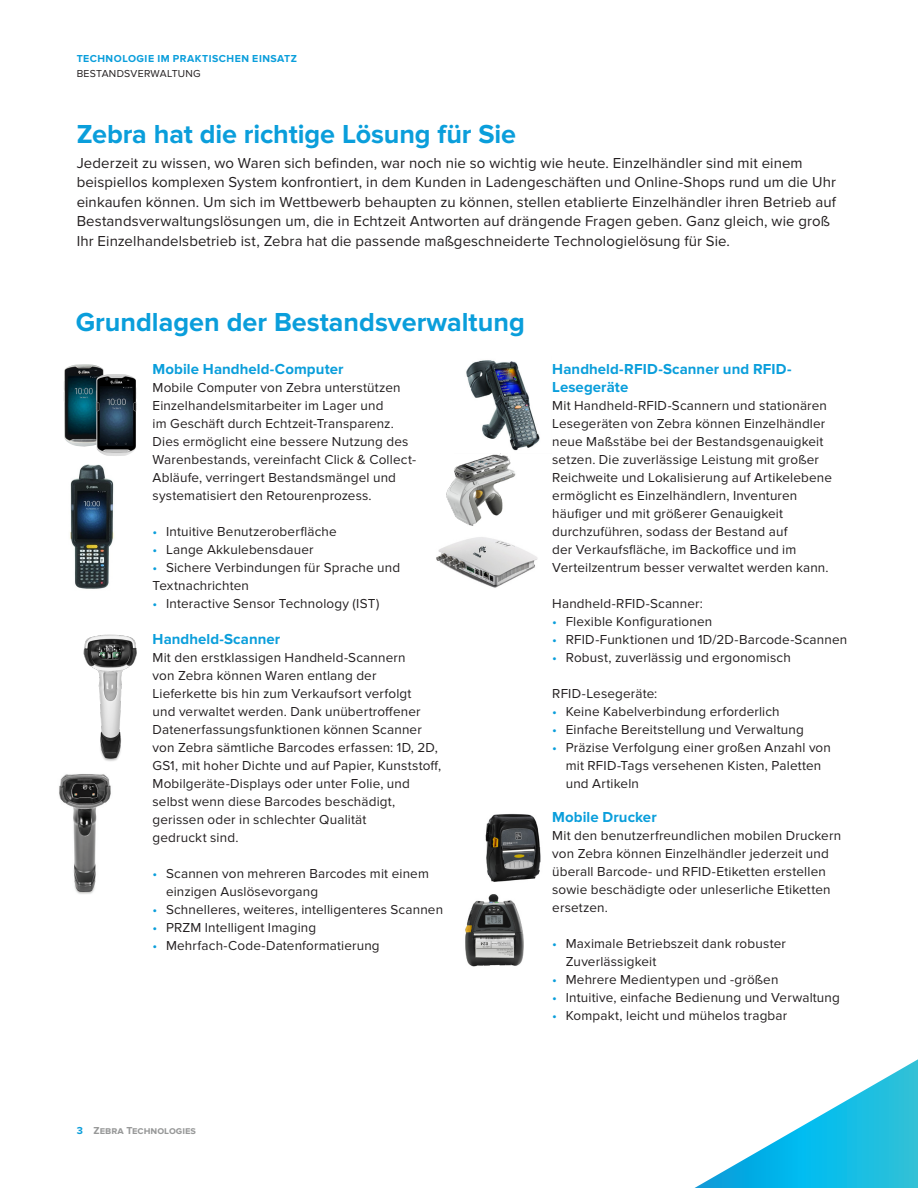
<style>
.page{position:relative;width:918px;height:1188px;background:#fff}
.page>*{position:absolute;margin:0;border:0;box-sizing:border-box;transform-origin:0 0}
.Heading{font:700 27px "Proxima Nova";color:#0a9edb}
.Headline{font:15px/19.5px "Proxima Nova";letter-spacing:.005em;color:#231f20}
.Body_Copy{font:700 15px/18px "Proxima Nova";letter-spacing:.01em;color:#0a9edb}
.Body_Copy-2{font:13.5px/18px "Proxima Nova";letter-spacing:.01em;color:#231f20}
.t1{font:700 10.5px "Proxima Nova";letter-spacing:.045em;color:#0a9edb}
.t2{font:700 10.5px "Proxima Nova";color:#989999}
.t3{font:10.5px "Proxima Nova";letter-spacing:.025em;color:#231f20}
.s1{color:#0a9edb}
</style>
<div class="page">
<svg style="left:695px;top:1059px;width:223px;height:129px"></svg>
<img style="left:465px;top:894px;width:59px;height:73px">
<img style="left:59px;top:774px;width:52px;height:120px">
<img style="left:466px;top:360px;width:74px;height:91px">
<img style="left:83px;top:634px;width:54px;height:127px">
<img style="left:64px;top:364px;width:20px;height:6px">
<img style="left:70px;top:464px;width:44px;height:125px">
<img style="left:436px;top:537px;width:102px;height:51px">
<img style="left:446px;top:454px;width:70px;height:72px">
<img style="left:485px;top:814px;width:56px;height:68px">
<p class="t1" style="left:77px;top:53px;width:222px">TECHNOLOGIE IM PRAKTISCHEN EINSATZ</p>
<p class="t3" style="left:77px;top:67px;width:126px">BESTANDSVERWALTUNG</p>
<p class="Heading" style="left:77px;top:118px;width:441px">Zebra hat die richtige Lösung für Sie</p>
<p class="Headline" style="left:77px;top:153px;width:761px">Jederzeit zu wissen, wo Waren sich befinden, war noch nie so wichtig wie heute. Einzelhändler sind mit einem beispiellos komplexen System konfrontiert, in dem Kunden in Ladengeschäften und Online-Shops rund um die Uhr einkaufen können. Um sich im Wettbewerb behaupten zu können, stellen etablierte Einzelhändler ihren Betrieb auf Bestandsverwaltungslösungen um, die in Echtzeit Antworten auf drängende Fragen geben. Ganz gleich, wie groß Ihr Einzelhandelsbetrieb ist, Zebra hat die passende maßgeschneiderte Technologielösung für Sie.</p>
<p class="Heading" style="left:76px;top:307px;width:451px">Grundlagen der Bestandsverwaltung</p>
<p class="Body_Copy" style="left:153px;top:360px;width:192px">Mobile Handheld-Computer</p>
<p class="Body_Copy-2" style="left:153px;top:378px;width:265px">Mobile Computer von Zebra unterstützen Einzelhandelsmitarbeiter im Lager und<br>im Geschäft durch Echtzeit-Transparenz.<br>Dies ermöglicht eine bessere Nutzung des Warenbestands, vereinfacht Click &amp; Collect-Abläufe, verringert Bestandsmängel und systematisiert den Retourenprozess.</p>
<p class="Body_Copy-2" style="left:153px;top:522px;width:186px"><span class="s1">•</span> Intuitive Benutzeroberfläche</p>
<p class="Body_Copy-2" style="left:153px;top:540px;width:163px"><span class="s1">•</span> Lange Akkulebensdauer</p>
<p class="Body_Copy-2" style="left:153px;top:558px;width:249px"><span class="s1">•</span> Sichere Verbindungen für Sprache und<br>Textnachrichten</p>
<p class="Body_Copy-2" style="left:153px;top:594px;width:228px"><span class="s1">•</span> Interactive Sensor Technology (IST)</p>
<p class="Body_Copy" style="left:153px;top:630px;width:129px">Handheld-Scanner</p>
<p class="Body_Copy-2" style="left:153px;top:648px;width:290px">Mit den erstklassigen Handheld-Scannern<br>von Zebra können Waren entlang der Lieferkette bis hin zum Verkaufsort verfolgt<br>und verwaltet werden. Dank unübertroffener Datenerfassungsfunktionen können Scanner von Zebra sämtliche Barcodes erfassen: 1D, 2D, GS1, mit hoher Dichte und auf Papier, Kunststoff, Mobilgeräte-Displays oder unter Folie, und selbst wenn diese Barcodes beschädigt, gerissen oder in schlechter Qualität<br>gedruckt sind.</p>
<p class="Body_Copy-2" style="left:166px;top:864px;width:264px;text-indent:-14px"><span class="s1">•</span> Scannen von mehreren Barcodes mit einem einzigen Auslösevorgang</p>
<p class="Body_Copy-2" style="left:153px;top:900px;width:292px"><span class="s1">•</span> Schnelleres, weiteres, intelligenteres Scannen</p>
<p class="Body_Copy-2" style="left:153px;top:918px;width:165px"><span class="s1">•</span> PRZM Intelligent Imaging</p>
<p class="Body_Copy-2" style="left:153px;top:936px;width:229px"><span class="s1">•</span> Mehrfach-Code-Datenformatierung</p>
<p class="Body_Copy" style="left:552px;top:360px;width:241px">Handheld-RFID-Scanner und RFID-<br>Lesegeräte</p>
<p class="Body_Copy-2" style="left:552px;top:396px;width:281px">Mit Handheld-RFID-Scannern und stationären Lesegeräten von Zebra können Einzelhändler neue Maßstäbe bei der Bestandsgenauigkeit setzen. Die zuverlässige Leistung mit großer Reichweite und Lokalisierung auf Artikelebene ermöglicht es Einzelhändlern, Inventuren häufiger und mit größerer Genauigkeit durchzuführen, sodass der Bestand auf<br>der Verkaufsfläche, im Backoffice und im Verteilzentrum besser verwaltet werden kann.</p>
<p class="Body_Copy-2" style="left:552px;top:594px;width:152px">Handheld-RFID-Scanner:</p>
<p class="Body_Copy-2" style="left:552px;top:612px;width:161px"><span class="s1">•</span> Flexible Konfigurationen</p>
<p class="Body_Copy-2" style="left:552px;top:630px;width:296px"><span class="s1">•</span> RFID-Funktionen und 1D/2D-Barcode-Scannen</p>
<p class="Body_Copy-2" style="left:552px;top:648px;width:240px"><span class="s1">•</span> Robust, zuverlässig und ergonomisch</p>
<p class="Body_Copy-2" style="left:552px;top:684px;width:107px">RFID-Lesegeräte:</p>
<p class="Body_Copy-2" style="left:552px;top:702px;width:229px"><span class="s1">•</span> Keine Kabelverbindung erforderlich</p>
<p class="Body_Copy-2" style="left:552px;top:720px;width:253px"><span class="s1">•</span> Einfache Bereitstellung und Verwaltung</p>
<p class="Body_Copy-2" style="left:566px;top:738px;width:267px;text-indent:-14px"><span class="s1">•</span> Präzise Verfolgung einer großen Anzahl von mit RFID-Tags versehenen Kisten, Paletten und Artikeln</p>
<p class="Body_Copy" style="left:552px;top:809px;width:106px">Mobile Drucker</p>
<p class="Body_Copy-2" style="left:552px;top:827px;width:290px">Mit den benutzerfreundlichen mobilen Druckern von Zebra können Einzelhändler jederzeit und überall Barcode- und RFID-Etiketten erstellen sowie beschädigte oder unleserliche Etiketten ersetzen.</p>
<p class="Body_Copy-2" style="left:566px;top:935px;width:222px;text-indent:-14px"><span class="s1">•</span> Maximale Betriebszeit dank robuster<br>Zuverlässigkeit</p>
<p class="Body_Copy-2" style="left:552px;top:971px;width:228px"><span class="s1">•</span> Mehrere Medientypen und -größen</p>
<p class="Body_Copy-2" style="left:552px;top:989px;width:289px"><span class="s1">•</span> Intuitive, einfache Bedienung und Verwaltung</p>
<p class="Body_Copy-2" style="left:552px;top:1007px;width:236px"><span class="s1">•</span> Kompakt, leicht und mühelos tragbar</p>
<p class="t2" style="left:77px;top:1124px;width:121px"><span class="s1">3</span> Zebra Technologies</p>
</div>
